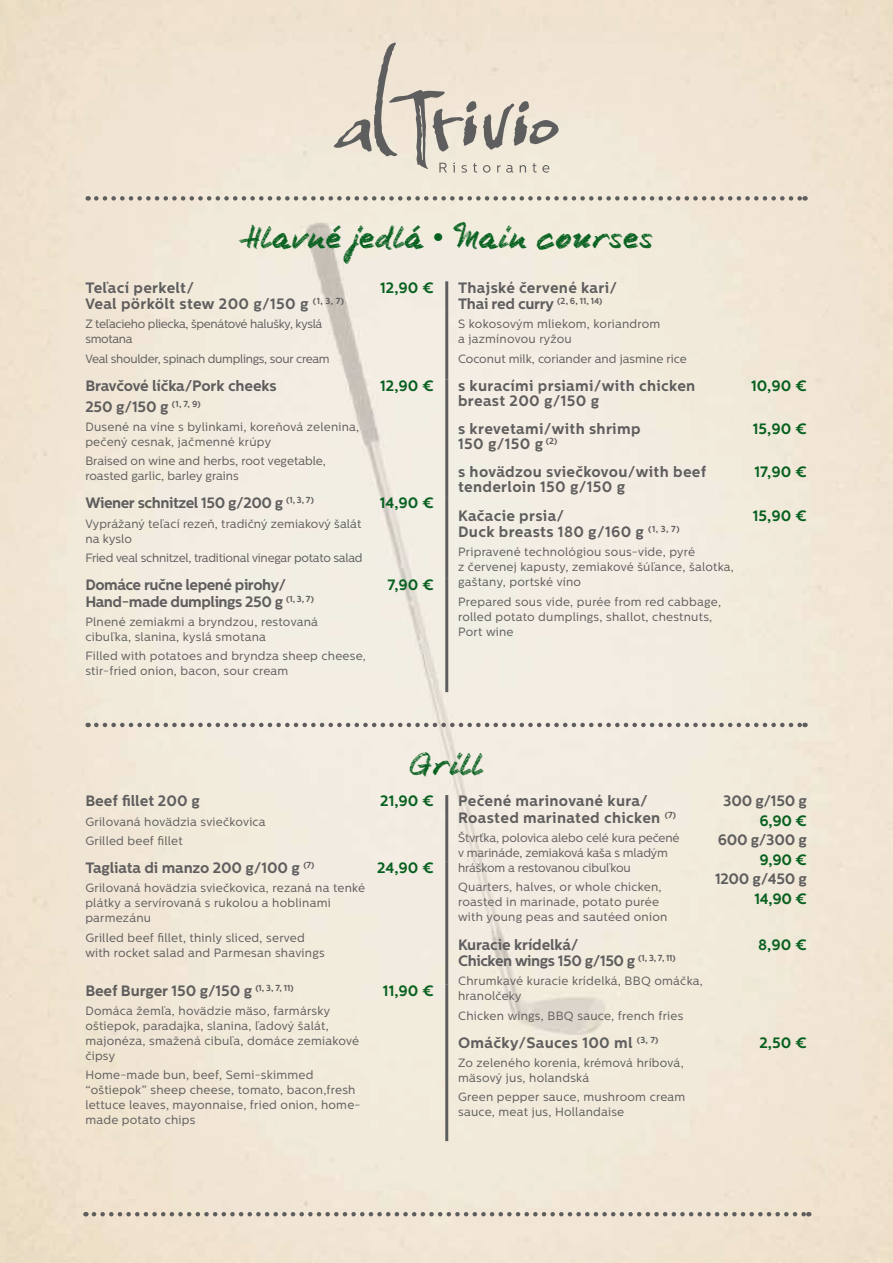
<style>
.page{position:relative;width:893px;height:1263px;background:#fff}
.page>*{position:absolute;margin:0;border:0;box-sizing:border-box;transform-origin:0 0}
.t1{font:31.5px "Pedell";color:#07601f}
.t2{font:700 15px/16.5px "Centrale Sans";letter-spacing:.01em;color:#5f5e5e}
.t3{font:700 15px/16.5px "Centrale Sans";letter-spacing:-.03em;color:#5f5e5e}
.t4{font:700 15px/20.7px "Centrale Sans";letter-spacing:-.01em;color:#5f5e5e}
.t5{font:700 15px "Centrale Sans";color:#07601f}
.t6{font:12px/15px "Centrale Sans";letter-spacing:.02em;color:#5f5e5e}
.t7{font:12px/15px "Centrale Sans";color:#5f5e5e}
.t8{font:12px/15px "Centrale Sans";letter-spacing:-.01em;color:#5f5e5e}
.t9{font:12px/15px "Centrale Sans";letter-spacing:-.025em;color:#5f5e5e}
.t10{font:12px "Centrale Sans";letter-spacing:-.02em;color:#5f5e5e}
.s1{font-family:"Centrale Sans";font-weight:700}
</style>
<div class="page">
<img style="left:0;top:0;width:893px;height:1263px">
<svg style="left:334px;top:43px;width:225px;height:130px;background:#dbd2c4"></svg>
<svg style="left:96px;top:196px;width:709px;height:5px;background:#bcb6ac"></svg>
<svg style="left:96px;top:723px;width:709px;height:4px;background:#b1ada7"></svg>
<hr style="left:445px;top:281px;width:3px;height:99px;background:#5f5e5e">
<hr style="left:445px;top:380px;width:3px;height:117px;background:#5f5e5e">
<hr style="left:445px;top:497px;width:3px;height:82px;background:#5f5e5e">
<hr style="left:445px;top:579px;width:3px;height:113px;background:#5f5e5e">
<hr style="left:445px;top:795px;width:3px;height:67px;background:#5f5e5e">
<hr style="left:445px;top:862px;width:3px;height:122px;background:#5f5e5e">
<hr style="left:445px;top:984px;width:3px;height:157px;background:#5f5e5e">
<svg style="left:94px;top:1212px;width:715px;height:4px;background:#b1aaa0"></svg>
<h1 class="t1" style="left:239px;top:219px;width:416px">Hlavné jedlá <span class="s1">•</span> Main courses</h1>
<p class="t2" style="left:85px;top:279px;width:260px">Teľací perkelt/<br>Veal pörkölt stew 200 g/150 g <sup>(1,</sup> <sup>3,</sup> <sup>7)</sup></p>
<p class="t9" style="left:85px;top:317px;width:239px">Z teľacieho pliecka, špenátové halušky, kyslá smotana</p>
<p class="t9" style="left:85px;top:351px;width:246px">Veal shoulder, spinach dumplings, sour cream</p>
<p class="t4" style="left:85px;top:375px;width:193px">Bravčové líčka/Pork cheeks<br>250 g/150 g <sup>(1,</sup> <sup>7,</sup> <sup>9)</sup></p>
<p class="t6" style="left:85px;top:419px;width:275px">Dusené na víne s bylinkami, koreňová zelenina, pečený cesnak, jačmenné krúpy</p>
<p class="t7" style="left:85px;top:453px;width:242px">Braised on wine and herbs, root vegetable, roasted garlic, barley grains</p>
<p class="t3" style="left:85px;top:495px;width:230px">Wiener schnitzel 150 g/200 g <sup>(1,</sup> <sup>3,</sup> <sup>7)</sup></p>
<p class="t6" style="left:85px;top:516px;width:278px">Vyprážaný teľací rezeň, tradičný zemiakový šalát na kyslo</p>
<p class="t10" style="left:85px;top:551px;width:279px">Fried veal schnitzel, traditional vinegar potato salad</p>
<p class="t3" style="left:85px;top:577px;width:230px">Domáce ručne lepené pirohy/<br>Hand-made dumplings 250 g <sup>(1,</sup> <sup>3,</sup> <sup>7)</sup></p>
<p class="t6" style="left:85px;top:614px;width:234px">Plnené zemiakmi a bryndzou, restovaná cibuľka, slanina, kyslá smotana</p>
<p class="t6" style="left:85px;top:648px;width:282px">Filled with potatoes and bryndza sheep cheese, stir-fried onion, bacon, sour cream</p>
<p class="t5" style="left:380px;top:278px;width:55px">12,90 €</p>
<p class="t5" style="left:380px;top:377px;width:55px">12,90 €</p>
<p class="t5" style="left:380px;top:494px;width:56px">14,90 €</p>
<p class="t5" style="left:387px;top:576px;width:48px">7,90 €</p>
<p class="t2" style="left:458px;top:279px;width:161px">Thajské červené kari/<br>Thai red curry <sup>(2,</sup> <sup>6,</sup> <sup>11,</sup> <sup>14)</sup></p>
<p class="t6" style="left:458px;top:317px;width:204px">S kokosovým mliekom, koriandrom a jazmínovou ryžou</p>
<p class="t7" style="left:458px;top:351px;width:230px">Coconut milk, coriander and jasmine rice</p>
<p class="t2" style="left:458px;top:378px;width:239px;line-height:15px">s kuracími prsiami/with chicken breast 200 g/150 g</p>
<p class="t5" style="left:751px;top:377px;width:57px">10,90 €</p>
<p class="t2" style="left:458px;top:421px;width:184px;line-height:15px">s krevetami/with shrimp<br>150 g/150 g <sup>(2)</sup></p>
<p class="t5" style="left:753px;top:420px;width:56px">15,90 €</p>
<p class="t2" style="left:458px;top:465px;width:250px;line-height:15px">s hovädzou sviečkovou/with beef tenderloin 150 g/150 g</p>
<p class="t5" style="left:754px;top:463px;width:54px">17,90 €</p>
<p class="t2" style="left:458px;top:507px;width:223px">Kačacie prsia/<br>Duck breasts 180 g/160 g <sup>(1,</sup> <sup>3,</sup> <sup>7)</sup></p>
<p class="t6" style="left:458px;top:545px;width:277px">Pripravené technológiou sous-vide, pyré<br>z červenej kapusty, zemiakové šúľance, šalotka, gaštany, portské víno</p>
<p class="t6" style="left:458px;top:594px;width:265px">Prepared sous vide, purée from red cabbage, rolled potato dumplings, shallot, chestnuts,<br>Port wine</p>
<p class="t5" style="left:753px;top:506px;width:56px">15,90 €</p>
<p class="t2" style="left:85px;top:793px;width:116px">Beef fillet 200 g</p>
<p class="t6" style="left:85px;top:812px;width:182px;line-height:19.2px">Grilovaná hovädzia sviečkovica<br>Grilled beef fillet</p>
<p class="t4" style="left:85px;top:857px;width:230px">Tagliata di manzo 200 g/100 g <sup>(7)</sup></p>
<p class="t6" style="left:85px;top:881px;width:281px">Grilovaná hovädzia sviečkovica, rezaná na tenké plátky a servírovaná s rukolou a hoblinami parmezánu</p>
<p class="t6" style="left:85px;top:930px;width:241px">Grilled beef fillet, thinly sliced, served with rocket salad and Parmesan shavings</p>
<p class="t4" style="left:85px;top:980px;width:210px">Beef Burger 150 g/150 g <sup>(1,</sup> <sup>3,</sup> <sup>7,</sup> <sup>11)</sup></p>
<p class="t6" style="left:85px;top:1003px;width:275px">Domáca žemľa, hovädzie mäso, farmársky oštiepok, paradajka, slanina, ľadový šalát, majonéza, smažená cibuľa, domáce zemiakové čipsy</p>
<p class="t6" style="left:85px;top:1067px;width:277px">Home-made bun, beef, Semi-skimmed “oštiepok” sheep cheese, tomato, bacon,fresh lettuce leaves, mayonnaise, fried onion, home&shy;made potato chips</p>
<h1 class="t1" style="left:409px;top:745px;width:75px">Grill</h1>
<p class="t5" style="left:380px;top:792px;width:55px">21,90 €</p>
<p class="t5" style="left:377px;top:859px;width:59px">24,90 €</p>
<p class="t5" style="left:383px;top:981px;width:53px">11,90 €</p>
<p class="t2" style="left:458px;top:793px;width:219px">Pečené marinované kura/<br>Roasted marinated chicken <sup>(7)</sup></p>
<p class="t8" style="left:458px;top:830px;width:223px">Štvrťka, polovica alebo celé kura pečené v marináde, zemiaková kaša s mladým hráškom a restovanou cibuľkou</p>
<p class="t6" style="left:458px;top:880px;width:211px">Quarters, halves, or whole chicken, roasted in marinade, potato purée with young peas and sautéed onion</p>
<p class="t3" style="left:458px;top:936px;width:219px">Kuracie krídelká/<br>Chicken wings 150 g/150 g <sup>(1,</sup> <sup>3,</sup> <sup>7,</sup> <sup>11)</sup></p>
<p class="t6" style="left:458px;top:974px;width:246px">Chrumkavé kuracie krídelká, BBQ omáčka, hranolčeky</p>
<p class="t6" style="left:458px;top:1008px;width:227px">Chicken wings, BBQ sauce, french fries</p>
<p class="t2" style="left:458px;top:1034px;width:202px">Omáčky/Sauces 100 ml <sup>(3,</sup> <sup>7)</sup></p>
<p class="t6" style="left:458px;top:1055px;width:227px">Zo zeleného korenia, krémová hríbová, mäsový jus, holandská</p>
<p class="t6" style="left:458px;top:1090px;width:229px">Green pepper sauce, mushroom cream sauce, meat jus, Hollandaise</p>
<p class="t2" style="left:723px;top:793px;width:85px">300 g/150 g</p>
<p class="t5" style="left:759px;top:811px;width:49px">6,90 €</p>
<p class="t2" style="left:718px;top:832px;width:91px">600 g/300 g</p>
<p class="t5" style="left:760px;top:850px;width:49px">9,90 €</p>
<p class="t2" style="left:715px;top:871px;width:93px">1200 g/450 g</p>
<p class="t5" style="left:754px;top:889px;width:54px">14,90 €</p>
<p class="t5" style="left:758px;top:935px;width:50px">8,90 €</p>
<p class="t5" style="left:759px;top:1033px;width:49px">2,50 €</p>
</div>
